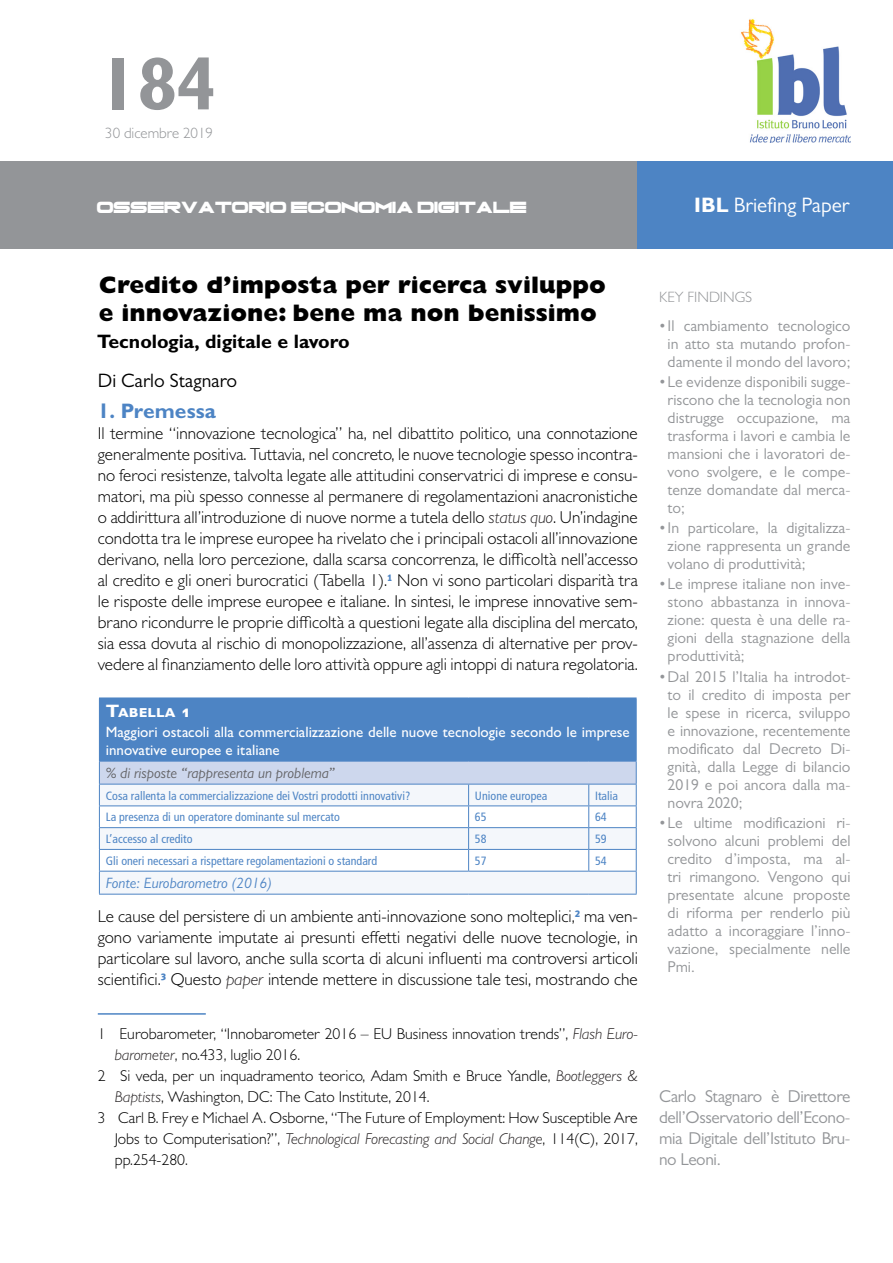
<style>
.page{position:relative;width:893px;height:1263px;background:#fff}
.page>*{position:absolute;margin:0;border:0;box-sizing:border-box;transform-origin:0 0}
.t1{font:700 condensed 75px "Gill Sans MT Pro";color:#939598}
.t2{font:800 24px/28.8px "Gill Sans MT Pro";color:#000}
.t3{font:21px "Gill Sans MT Pro";color:#fff}
.Paragraph_1{font:700 21px "Gill Sans MT Pro";color:#4d84c4}
.t4{font:700 19.5px "Gill Sans MT Pro";color:#000}
.t5{font:19.5px "Gill Sans MT Pro";color:#000}
.Dida_Number{font:700 18px "Gill Sans MT Pro";color:#fff;scale:1.05 1}
.Body{font:300 17.25px/21px "Gill Sans MT Pro";color:#000;text-align:justify}
.t6{font:17.25px/21px "Gill Sans MT Pro";letter-spacing:-.02em;color:#939598;text-align:justify}
.t7{font:16.5px "Grandma's Television";color:#fff}
.t8{font:15.75px/18px "Gill Sans MT Pro";color:#939598;text-align:justify}
.Footnote{font:300 15.75px/21px "Gill Sans MT Pro";color:#000}
.Dida-Header{font:500 15px/18px "Gill Sans MT Pro";color:#fff}
.Dida-Comment{font:italic 15px "Gill Sans MT Pro";color:#636366}
.t9{font:300 15px "Gill Sans MT Pro";color:#939598}
.Dida-Source{font:italic 15px "Gill Sans MT Pro";color:#4d84c4}
.Table_Text{font:condensed 12px "Frutiger LT Std";color:#4d84c4}
.s1{font-weight:700}
.s2{font-style:italic;color:#231f20}
</style>
<div class="page">
<div style="left:0;top:161px;width:714px;height:87px;background:#939598"></div>
<div style="left:638px;top:161px;width:255px;height:87px;background:#4d84c4"></div>
<img style="left:741px;top:19px;width:109px;height:123px">
<div style="left:99px;top:698px;width:537px;height:63px;background:#4d84c4"></div>
<hr style="left:636px;top:698px;width:1px;height:63px;background:#4d84c4">
<svg style="left:99px;top:761px;width:538px;height:133px"></svg>
<hr style="left:99px;top:894px;width:370px;height:1px;background:#4d84c4">
<hr style="left:469px;top:894px;width:120px;height:1px;background:#4d84c4">
<hr style="left:589px;top:894px;width:48px;height:1px;background:#4d84c4">
<hr style="left:98px;top:1013px;width:108px;height:2px;background:#4d84c4">
<h1 class="t1" style="left:99px;top:40px;width:119px">184</h1>
<p class="t9" style="left:105px;top:124px;width:109px">30 dicembre 2019</p>
<p class="t7" style="left:97px;top:200px;width:432px">OSSERVATORIO ECONOMIA DIGITALE</p>
<p class="t3" style="left:694px;top:192px;width:157px"><span class="s1">IBL</span> Briefing Paper</p>
<h2 class="t2" style="left:99px;top:270px;width:509px">Credito d’imposta per ricerca sviluppo e innovazione: bene ma non benissimo</h2>
<p class="t4" style="left:97px;top:329px;width:254px">Tecnologia, digitale e lavoro</p>
<p class="t5" style="left:98px;top:369px;width:141px">Di Carlo Stagnaro</p>
<p class="Paragraph_1" style="left:98px;top:398px;width:120px">1. Premessa</p>
<p class="Body" style="left:98px;top:423px;width:542px">Il termine “innovazione tecnologica” ha, nel dibattito politico, una connotazione generalmente positiva. Tuttavia, nel concreto, le nuove tecnologie spesso incontra&shy;no feroci resistenze, talvolta legate alle attitudini conservatrici di imprese e consu&shy;matori, ma più spesso connesse al permanere di regolamentazioni anacronistiche o addirittura all’introduzione di nuove norme a tutela dello <span class="s2">status quo</span>. Un’indagine condotta tra le imprese europee ha rivelato che i principali ostacoli all’innovazione derivano, nella loro percezione, dalla scarsa concorrenza, le difficoltà nell’accesso al credito e gli oneri burocratici (Tabella 1).<sup>1</sup> Non vi sono particolari disparità tra le risposte delle imprese europee e italiane. In sintesi, le imprese innovative sem&shy;brano ricondurre le proprie difficoltà a questioni legate alla disciplina del mercato, sia essa dovuta al rischio di monopolizzazione, all’assenza di alternative per prov&shy;vedere al finanziamento delle loro attività oppure agli intoppi di natura regolatoria.</p>
<p class="Dida_Number" style="left:106px;top:699px;width:82px">Tabella 1</p>
<p class="Dida-Header" style="left:106px;top:722px;width:526px">Maggiori ostacoli alla commercializzazione delle nuove tecnologie secondo le imprese innovative europee e italiane</p>
<p class="Dida-Comment" style="left:106px;top:764px;width:231px">% di risposte “rappresenta un problema”</p>
<p class="Table_Text" style="left:106px;top:788px;width:306px">Cosa rallenta la commercializzazione dei Vostri prodotti innovativi?</p>
<p class="Table_Text" style="left:475px;top:788px;width:74px">Unione europea</p>
<p class="Table_Text" style="left:595px;top:788px;width:24px">Italia</p>
<p class="Table_Text" style="left:106px;top:810px;width:236px">La presenza di un operatore dominante sul mercato</p>
<p class="Table_Text" style="left:475px;top:810px;width:13px">65</p>
<p class="Table_Text" style="left:595px;top:810px;width:13px">64</p>
<p class="Table_Text" style="left:106px;top:832px;width:88px">L’accesso al credito</p>
<p class="Table_Text" style="left:475px;top:832px;width:13px">58</p>
<p class="Table_Text" style="left:595px;top:832px;width:13px">59</p>
<p class="Table_Text" style="left:106px;top:854px;width:273px">Gli oneri necessari a rispettare regolamentazioni o standard</p>
<p class="Table_Text" style="left:475px;top:854px;width:13px">57</p>
<p class="Table_Text" style="left:595px;top:854px;width:13px">54</p>
<p class="Dida-Source" style="left:106px;top:874px;width:168px">Fonte: Eurobarometro (2016)</p>
<p class="Body" style="left:98px;top:906px;width:542px">Le cause del persistere di un ambiente anti-innovazione sono molteplici,<sup>2</sup> ma ven&shy;gono variamente imputate ai presunti effetti negativi delle nuove tecnologie, in particolare sul lavoro, anche sulla scorta di alcuni influenti ma controversi articoli scientifici.<sup>3</sup> Questo <span class="s2">paper</span> intende mettere in discussione tale tesi, mostrando che</p>
<p class="Footnote" style="left:115px;top:1023px;width:524px;text-indent:-17px">1 Eurobarometer, “Innobarometer 2016 – EU Business innovation trends”, <span class="s2">Flash Euro&shy;barometer</span>, no.433, luglio 2016.</p>
<p class="Footnote" style="left:115px;top:1065px;width:524px;text-indent:-17px">2 Si veda, per un inquadramento teorico, Adam Smith e Bruce Yandle, <span class="s2">Bootleggers &amp;<br>Baptists</span>, Washington, DC: The Cato Institute, 2014.</p>
<p class="Footnote" style="left:115px;top:1107px;width:524px;text-align:justify;text-indent:-17px">3 Carl B. Frey e Michael A. Osborne, “The Future of Employment: How Susceptible Are Jobs to Computerisation?”, <span class="s2">Technological Forecasting and Social Change</span>, 114(C), 2017, pp.254-280.</p>
<p class="t9" style="left:659px;top:288px;width:95px">KEY FINDINGS</p>
<p class="t8" style="left:659px;top:317px;width:193px;text-align:center">• Il cambiamento tecnologico in atto sta mutando profon&shy;damente il mondo del lavoro;</p>
<p class="t8" style="left:668px;top:373px;width:184px;text-indent:-9px">• Le evidenze disponibili sugge&shy;riscono che la tecnologia non distrugge occupazione, ma trasforma i lavori e cambia le mansioni che i lavoratori de&shy;vono svolgere, e le compe&shy;tenze domandate dal merca&shy;to;</p>
<p class="t8" style="left:668px;top:519px;width:184px;text-indent:-9px">• In particolare, la digitalizza&shy;zione rappresenta un grande volano di produttività;</p>
<p class="t8" style="left:668px;top:575px;width:184px;text-indent:-9px">• Le imprese italiane non inve&shy;stono abbastanza in innova&shy;zione: questa è una delle ra&shy;gioni della stagnazione della produttività;</p>
<p class="t8" style="left:668px;top:667px;width:184px;text-indent:-9px">• Dal 2015 l’Italia ha introdot&shy;to il credito di imposta per le spese in ricerca, sviluppo e innovazione, recentemente modificato dal Decreto Di&shy;gnità, dalla Legge di bilancio 2019 e poi ancora dalla ma&shy;novra 2020;</p>
<p class="t8" style="left:668px;top:813px;width:184px;text-indent:-9px">• Le ultime modificazioni ri&shy;solvono alcuni problemi del credito d’imposta, ma al&shy;tri rimangono. Vengono qui presentate alcune proposte di riforma per renderlo più adatto a incoraggiare l’inno&shy;vazione, specialmente nelle Pmi.</p>
<p class="t6" style="left:659px;top:1086px;width:193px">Carlo Stagnaro è Direttore dell’Osservatorio dell’Econo&shy;mia Digitale dell’Istituto Bru&shy;no Leoni.</p>
</div>
